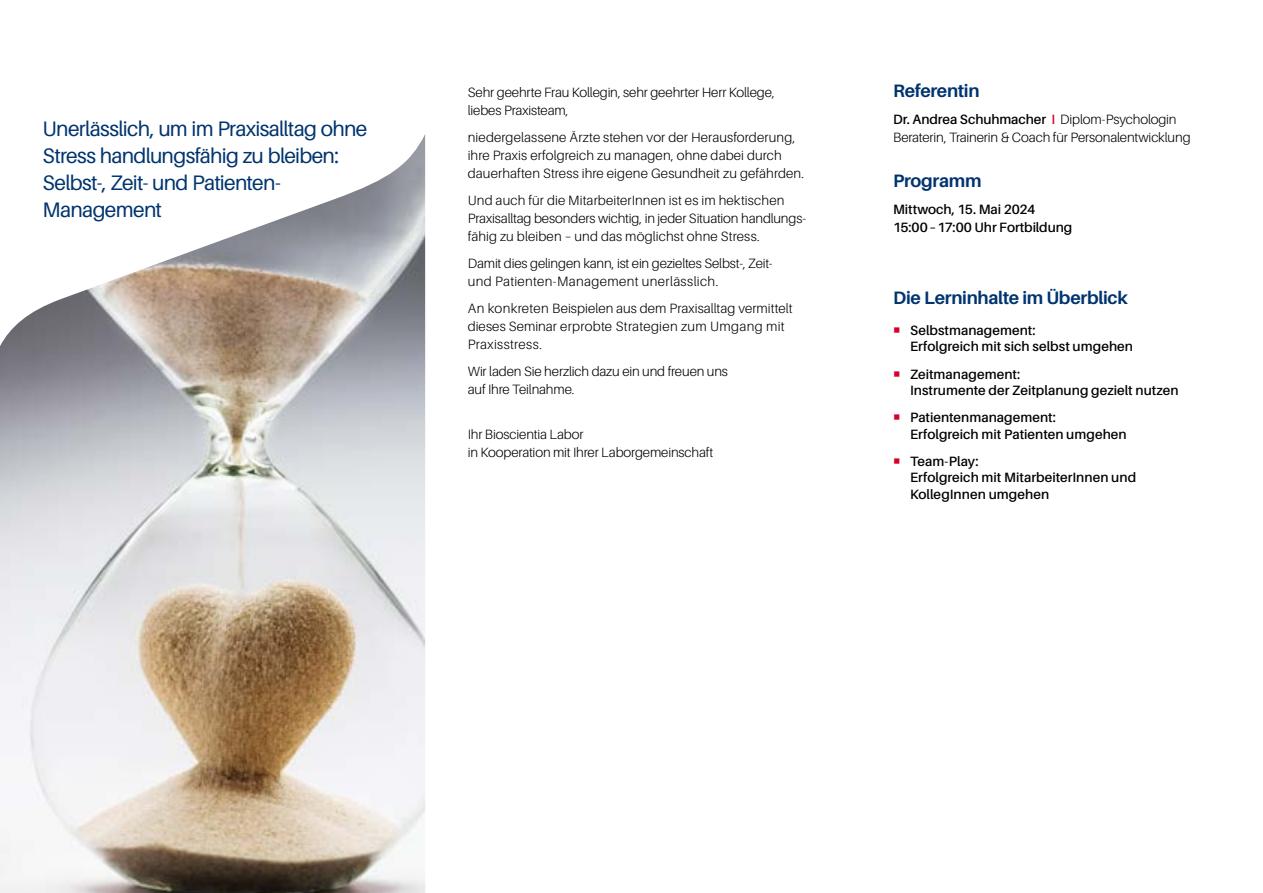
<style>
.page{position:relative;width:1263px;height:893px;background:#fff}
.page>*{position:absolute;margin:0;border:0;box-sizing:border-box;transform-origin:0 0}
.t1{font:21px/27px "Aileron";letter-spacing:-.035em;color:#00346f}
.t2{font:700 18px "Aileron";letter-spacing:-.015em;color:#00346f}
.t3{font:300 13.5px/18px "Aileron";color:#000}
.t4{font:600 13.5px/16.5px "Aileron";color:#000}
.s1{font-weight:600}
.s2{font-weight:600;color:#d6002a}
</style>
<div class="page">
<img style="left:0;top:135px;width:425px;height:758px">
<h1 class="t1" style="left:43px;top:115px;width:326px">Unerlässlich, um im Praxisalltag ohne<br>Stress handlungsfähig zu bleiben:<br>Selbst-, Zeit- und Patienten-<br>Management</h1>
<p class="t3" style="left:468px;top:83px;width:308px">Sehr geehrte Frau Kollegin, sehr geehrter Herr Kollege, liebes Praxisteam,</p>
<p class="t3" style="left:468px;top:128px;width:338px">niedergelassene Ärzte stehen vor der Herausforderung, ihre Praxis erfolgreich zu managen, ohne dabei durch dauerhaften Stress ihre eigene Gesundheit zu gefährden.</p>
<p class="t3" style="left:468px;top:191px;width:340px">Und auch für die MitarbeiterInnen ist es im hektischen<br>Praxisalltag besonders wichtig, in jeder Situation handlungs&shy;fähig zu bleiben – und das möglichst ohne Stress.</p>
<p class="t3" style="left:468px;top:254px;width:306px">Damit dies gelingen kann, ist ein gezieltes Selbst-, Zeit&shy;und Patienten-Management unerlässlich.</p>
<p class="t3" style="left:468px;top:299px;width:326px">An konkreten Beispielen aus dem Praxisalltag vermittelt dieses Seminar erprobte Strategien zum Umgang mit<br>Praxisstress.</p>
<p class="t3" style="left:468px;top:362px;width:262px">Wir laden Sie herzlich dazu ein und freuen uns auf Ihre Teilnahme.</p>
<p class="t3" style="left:468px;top:425px;width:247px">Ihr Bioscientia Labor<br>in Kooperation mit Ihrer Laborgemeinschaft</p>
<h2 class="t2" style="left:893px;top:80px;width:88px">Referentin</h2>
<p class="t3" style="left:893px;top:110px;width:299px"><span class="s1">Dr. Andrea Schuhmacher</span> <span class="s2">I</span> Diplom-Psychologin<br>Beraterin, Trainerin &amp; Coach für Personalentwicklung</p>
<h2 class="t2" style="left:893px;top:170px;width:90px">Programm</h2>
<p class="t4" style="left:893px;top:200px;width:181px;line-height:18px">Mittwoch, 15. Mai 2024<br>15:00–17:00 Uhr Fortbildung</p>
<h2 class="t2" style="left:893px;top:287px;width:236px">Die Lerninhalte im Überblick</h2>
<p class="t4" style="left:910px;top:322px;width:225px">Selbstmanagement:<br>Erfolgreich mit sich selbst umgehen</p>
<p class="t4" style="left:910px;top:366px;width:270px">Zeitmanagement:<br>Instrumente der Zeitplanung gezielt nutzen</p>
<p class="t4" style="left:910px;top:409px;width:218px">Patientenmanagement:<br>Erfolgreich mit Patienten umgehen</p>
<p class="t4" style="left:910px;top:453px;width:228px">Team-Play:<br>Erfolgreich mit MitarbeiterInnen und<br>KollegInnen umgehen</p>
</div>
